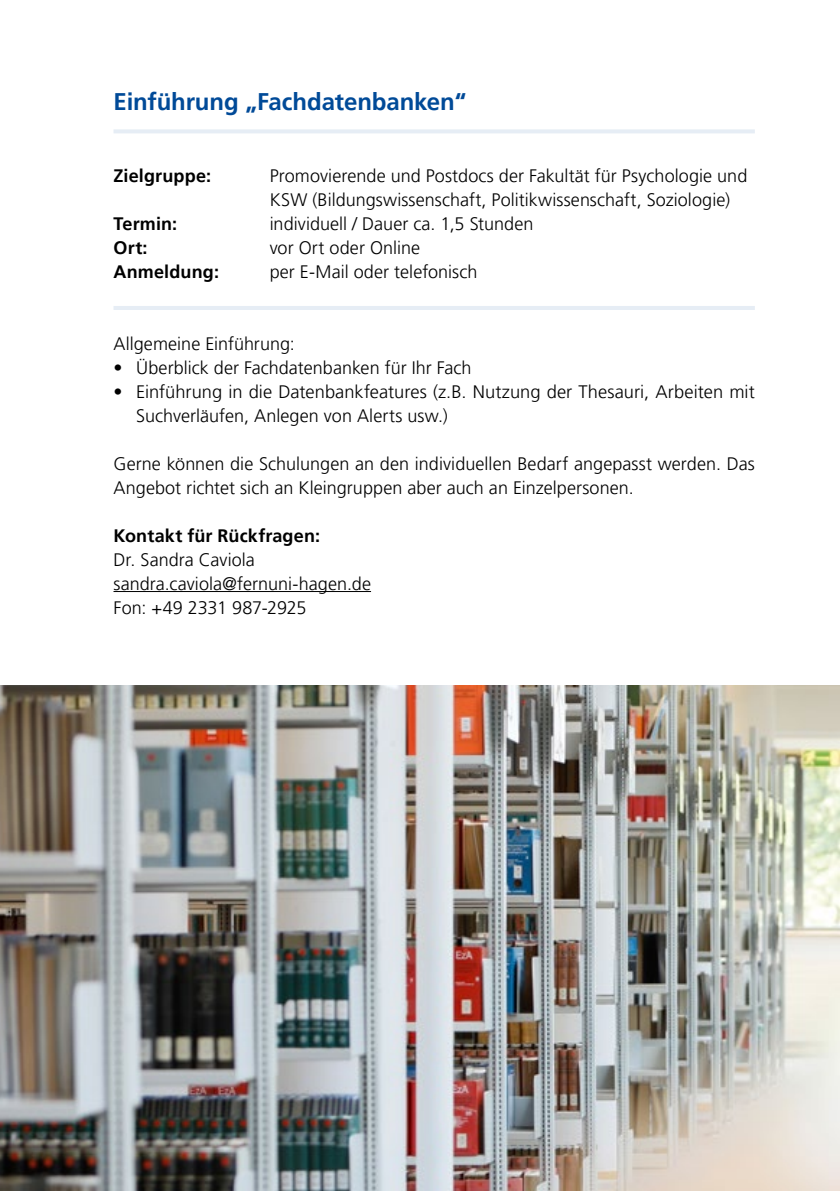
<style>
.page{position:relative;width:840px;height:1191px;background:#fff}
.page>*{position:absolute;margin:0;border:0;box-sizing:border-box;transform-origin:0 0}
.Headline{font:700 24px "Frutiger LT Pro";letter-spacing:-.005em;color:#004a98}
.Fließtext{font:300 18px/24px "Frutiger LT Pro";letter-spacing:.005em;color:#000}
.Fließtext-2{font:700 18px "Frutiger LT Pro";letter-spacing:.01em;color:#000}
</style>
<div class="page">
<hr style="left:113px;top:129px;width:641px;height:4px;background:#e6edf5">
<hr style="left:113px;top:306px;width:641px;height:4px;background:#e6edf5">
<hr style="left:113px;top:591px;width:258px;height:1px;background:#000">
<img style="left:0;top:686px;width:839px;height:505px">
<p class="Headline" style="left:113px;top:87px;width:354px">Einführung „Fachdatenbanken“</p>
<p class="Fließtext-2" style="left:113px;top:165px;width:99px">Zielgruppe:</p>
<p class="Fließtext" style="left:269px;top:163px;width:479px">Promovierende und Postdocs der Fakultät für Psychologie und<br>KSW (Bildungswissenschaft, Politikwissenschaft, Soziologie)</p>
<p class="Fließtext-2" style="left:113px;top:213px;width:65px">Termin:</p>
<p class="Fließtext" style="left:269px;top:211px;width:265px">individuell / Dauer ca. 1,5 Stunden</p>
<p class="Fließtext-2" style="left:113px;top:237px;width:36px">Ort:</p>
<p class="Fließtext" style="left:269px;top:235px;width:152px">vor Ort oder Online</p>
<p class="Fließtext-2" style="left:113px;top:261px;width:107px">Anmeldung:</p>
<p class="Fließtext" style="left:269px;top:259px;width:209px">per E-Mail oder telefonisch</p>
<p class="Fließtext" style="left:113px;top:331px;width:183px">Allgemeine Einführung:</p>
<p class="Fließtext" style="left:113px;top:355px;width:359px">• Überblick der Fachdatenbanken für Ihr Fach</p>
<p class="Fließtext" style="left:136px;top:379px;width:619px;text-indent:-23px">• Einführung in die Datenbankfeatures (z.B. Nutzung der Thesauri, Arbeiten mit<br>Suchverläufen, Anlegen von Alerts usw.)</p>
<p class="Fließtext" style="left:113px;top:451px;width:642px">Gerne können die Schulungen an den individuellen Bedarf angepasst werden. Das<br>Angebot richtet sich an Kleingruppen aber auch an Einzelpersonen.</p>
<p class="Fließtext-2" style="left:113px;top:525px;width:208px">Kontakt für Rückfragen:</p>
<p class="Fließtext" style="left:113px;top:547px;width:143px">Dr. Sandra Caviola</p>
<p class="Fließtext" style="left:113px;top:571px;width:259px">sandra.caviola@fernuni-hagen.de</p>
<p class="Fließtext" style="left:113px;top:595px;width:194px">Fon: +49 2331 987-2925</p>
</div>
